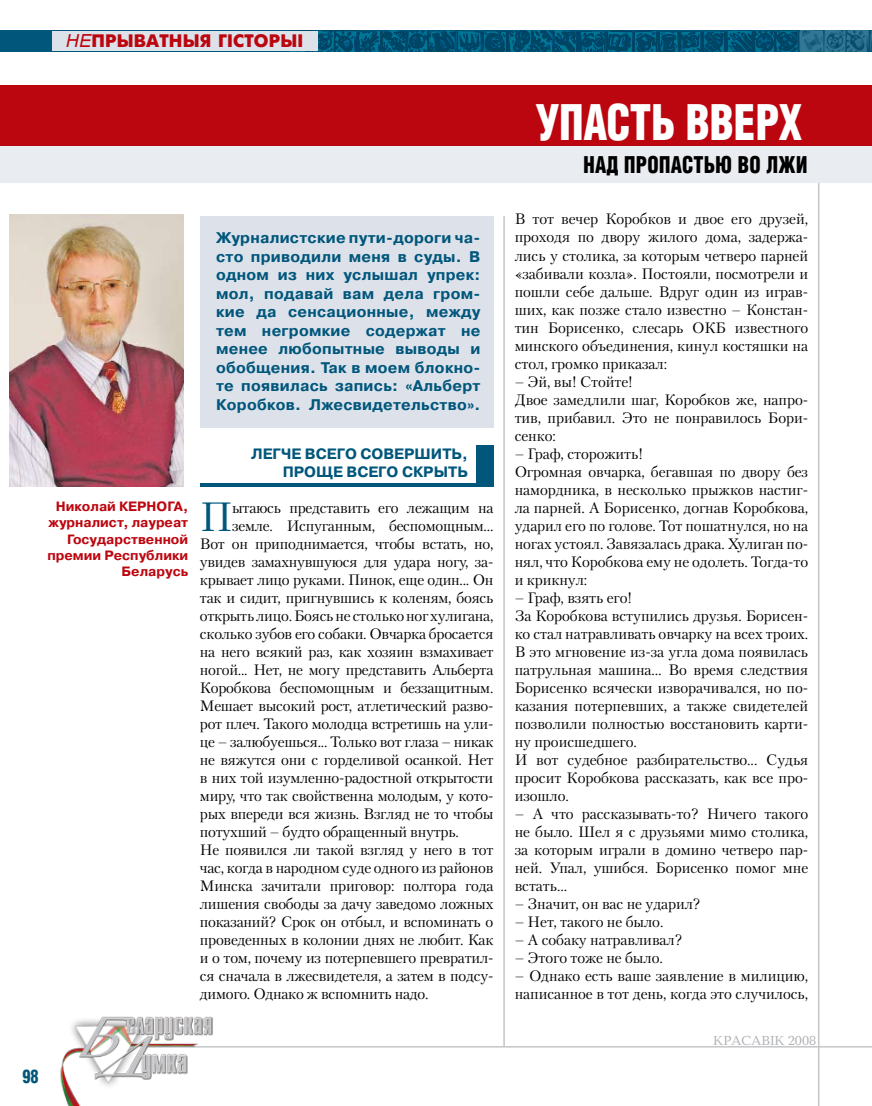
<style>
.page{position:relative;width:872px;height:1106px;background:#fff}
.page>*{position:absolute;margin:0;border:0;box-sizing:border-box;transform-origin:0 0}
.t1{font:700 47.85px "AG Letterica Cond L";color:#fff;scale:.9 1}
.t2{font:40.65px "Petersburg C";color:#00567b}
.t3{font:700 22.5px "AG Letterica Cond L";letter-spacing:.02em;color:#000;scale:.9 1}
.t4{font:18px "Futuris Extra C";letter-spacing:.01em;color:#bc060f}
.t5{font:700 18px "AG Letterica Cond L";color:#00567b;scale:.9 1}
.t6{font:700 15.45px/18.6px "Pragmatica C";letter-spacing:.015em;color:#00567b;text-align:justify}
.t7{font:15px/18px "Petersburg C";letter-spacing:-.015em;color:#000}
.t8{font:700 15px/18px "Pragmatica C";color:#00567b;text-align:right}
.t9{font:700 13.5px/16.2px "Pragmatica C";color:#bc060f;text-align:right}
.t10{font:13.5px "Baltica C";color:#aeafb2}
.s1{font-family:"Arial";font-style:italic}
</style>
<div class="page">
<img style="left:285px;top:30px;width:587px;height:1px">
<svg style="left:0;top:31px;width:871px;height:21px"></svg>
<div style="left:52px;top:31px;width:266px;height:20px;background:#dde2ea"></div>
<hr style="left:146px;top:1046px;width:726px;height:1px;background:#c3c5c7">
<img style="left:60px;top:1016px;width:170px;height:90px">
<svg style="left:871px;top:31px;width:1px;height:21px"></svg>
<hr style="left:503px;top:216px;width:2px;height:830px;background:#c3c5c7">
<hr style="left:818px;top:141px;width:1px;height:965px;background:#c3c5c7">
<div style="left:0;top:85px;width:872px;height:61px;background:#bc060f"></div>
<div style="left:200px;top:216px;width:293px;height:212px;background:#dde2ea"></div>
<div style="left:476px;top:446px;width:17px;height:40px;background:#00567b"></div>
<hr style="left:200px;top:483px;width:293px;height:3px;background:#00567b">
<img style="left:9px;top:214px;width:174px;height:272px">
<div style="left:0;top:146px;width:871px;height:37px;background:#e9ecf1"></div>
<p class="t4" style="left:66px;top:31px;width:239px"><span class="s1">НЕ</span>ПРЫВАТНЫЯ ГІСТОРЫІ</p>
<p class="t9" style="left:47px;top:498px;width:142px">Николай КЕРНОГА, журналист, лауреат<br>Государственной премии Республики<br>Беларусь</p>
<p class="t6" style="left:216px;top:228px;width:266px">Журналистские пути-дороги ча&shy;сто приводили меня в суды. В одном из них услышал упрек: мол, подавай вам дела гром&shy;кие да сенсационные, между тем негромкие содержат не менее любопытные выводы и обобщения. Так в моем блокно&shy;те появилась запись: «Альберт Коробков. Лжесвидетельство».</p>
<p class="t8" style="left:251px;top:445px;width:218px">ЛЕГЧЕ ВСЕГО СОВЕРШИТЬ,<br>ПРОЩЕ ВСЕГО СКРЫТЬ</p>
<h2 class="t2" style="left:200px;top:492px;width:34px">П</h2>
<p class="t7" style="left:232px;top:498px;width:263px">ытаюсь представить его лежащим на</p>
<p class="t7" style="left:232px;top:516px;width:263px">земле. Испуганным, беспомощным...</p>
<p class="t7" style="left:200px;top:534px;width:295px">Вот он приподнимается, чтобы встать, но,</p>
<p class="t7" style="left:200px;top:552px;width:295px">увидев замахнувшуюся для удара ногу, за-</p>
<p class="t7" style="left:200px;top:570px;width:295px">крывает лицо руками. Пинок, еще один... Он</p>
<p class="t7" style="left:200px;top:588px;width:295px">так и сидит, пригнувшись к коленям, боясь</p>
<p class="t7" style="left:200px;top:606px;width:295px">открыть лицо. Боясь не столько ног хулигана,</p>
<p class="t7" style="left:200px;top:624px;width:295px">сколько зубов его собаки. Овчарка бросается</p>
<p class="t7" style="left:200px;top:642px;width:295px">на него всякий раз, как хозяин взмахивает</p>
<p class="t7" style="left:200px;top:660px;width:295px">ногой... Нет, не могу представить Альберта</p>
<p class="t7" style="left:200px;top:678px;width:295px">Коробкова беспомощным и беззащитным.</p>
<p class="t7" style="left:200px;top:696px;width:295px">Мешает высокий рост, атлетический разво-</p>
<p class="t7" style="left:200px;top:714px;width:295px">рот плеч. Такого молодца встретишь на ули-</p>
<p class="t7" style="left:200px;top:732px;width:295px">це – залюбуешься... Только вот глаза – никак</p>
<p class="t7" style="left:200px;top:750px;width:295px">не вяжутся они с горделивой осанкой. Нет</p>
<p class="t7" style="left:200px;top:768px;width:295px">в них той изумленно-радостной открытости</p>
<p class="t7" style="left:200px;top:786px;width:295px">миру, что так свойственна молодым, у кото-</p>
<p class="t7" style="left:200px;top:804px;width:295px">рых впереди вся жизнь. Взгляд не то чтобы</p>
<p class="t7" style="left:200px;top:822px;width:260px">потухший – будто обращенный внутрь.</p>
<p class="t7" style="left:200px;top:840px;width:295px">Не появился ли такой взгляд у него в тот</p>
<p class="t7" style="left:200px;top:858px;width:295px">час, когда в народном суде одного из районов</p>
<p class="t7" style="left:200px;top:876px;width:295px">Минска зачитали приговор: полтора года</p>
<p class="t7" style="left:200px;top:894px;width:295px">лишения свободы за дачу заведомо ложных</p>
<p class="t7" style="left:200px;top:912px;width:295px">показаний? Срок он отбыл, и вспоминать о</p>
<p class="t7" style="left:200px;top:930px;width:295px">проведенных в колонии днях не любит. Как</p>
<p class="t7" style="left:200px;top:948px;width:295px">и о том, почему из потерпевшего превратил-</p>
<p class="t7" style="left:200px;top:966px;width:295px">ся сначала в лжесвидетеля, а затем в подсу-</p>
<p class="t7" style="left:200px;top:984px;width:230px">димого. Однако ж вспомнить надо.</p>
<p class="t5" style="left:23px;top:1065px;width:20px">98</p>
<h1 class="t1" style="left:535px;top:94px;width:298px">УПАСТЬ ВВЕРХ</h1>
<h3 class="t3" style="left:583px;top:151px;width:250px">НАД ПРОПАСТЬЮ ВО ЛЖИ</h3>
<p class="t7" style="left:514px;top:210px;width:295px;text-align:justify">В тот вечер Коробков и двое его друзей, проходя по двору жилого дома, задержа&shy;лись у столика, за которым четверо парней «забивали козла». Постояли, посмотрели и пошли себе дальше. Вдруг один из играв&shy;ших, как позже стало известно – Констан&shy;тин Борисенко, слесарь ОКБ известного минского объединения, кинул костяшки на стол, громко приказал:</p>
<p class="t7" style="left:514px;top:372px;width:295px">– Эй, вы! Стойте!<br>Двое замедлили шаг, Коробков же, напро&shy;тив, прибавил. Это не понравилось Бори&shy;сенко:</p>
<p class="t7" style="left:514px;top:444px;width:295px">– Граф, сторожить!<br>Огромная овчарка, бегавшая по двору без намордника, в несколько прыжков настиг&shy;ла парней. А Борисенко, догнав Коробкова, ударил его по голове. Тот пошатнулся, но на ногах устоял. Завязалась драка. Хулиган по&shy;нял, что Коробкова ему не одолеть. Тогда-то и крикнул:</p>
<p class="t7" style="left:514px;top:588px;width:295px">– Граф, взять его!<br>За Коробкова вступились друзья. Борисен&shy;ко стал натравливать овчарку на всех троих.<br>В это мгновение из-за угла дома появилась патрульная машина… Во время следствия Борисенко всячески изворачивался, но по&shy;казания потерпевших, а также свидетелей позволили полностью восстановить карти&shy;ну происшедшего.<br>И вот судебное разбирательство... Судья просит Коробкова рассказать, как все про&shy;изошло.</p>
<p class="t7" style="left:514px;top:804px;width:295px;text-align:justify">– А что рассказывать-то? Ничего такого не было. Шел я с друзьями мимо столика, за которым играли в домино четверо пар&shy;ней. Упал, ушибся. Борисенко помог мне встать...</p>
<p class="t7" style="left:514px;top:894px;width:187px">– Значит, он вас не ударил?</p>
<p class="t7" style="left:514px;top:912px;width:150px">– Нет, такого не было.</p>
<p class="t7" style="left:514px;top:930px;width:169px">– А собаку натравливал?</p>
<p class="t7" style="left:514px;top:948px;width:150px">– Этого тоже не было.</p>
<p class="t7" style="left:514px;top:966px;width:295px">– Однако есть ваше заявление в милицию, написанное в тот день, когда это случилось,</p>
<p class="t10" style="left:713px;top:1033px;width:104px">КРАСАВIК 2008</p>
</div>
